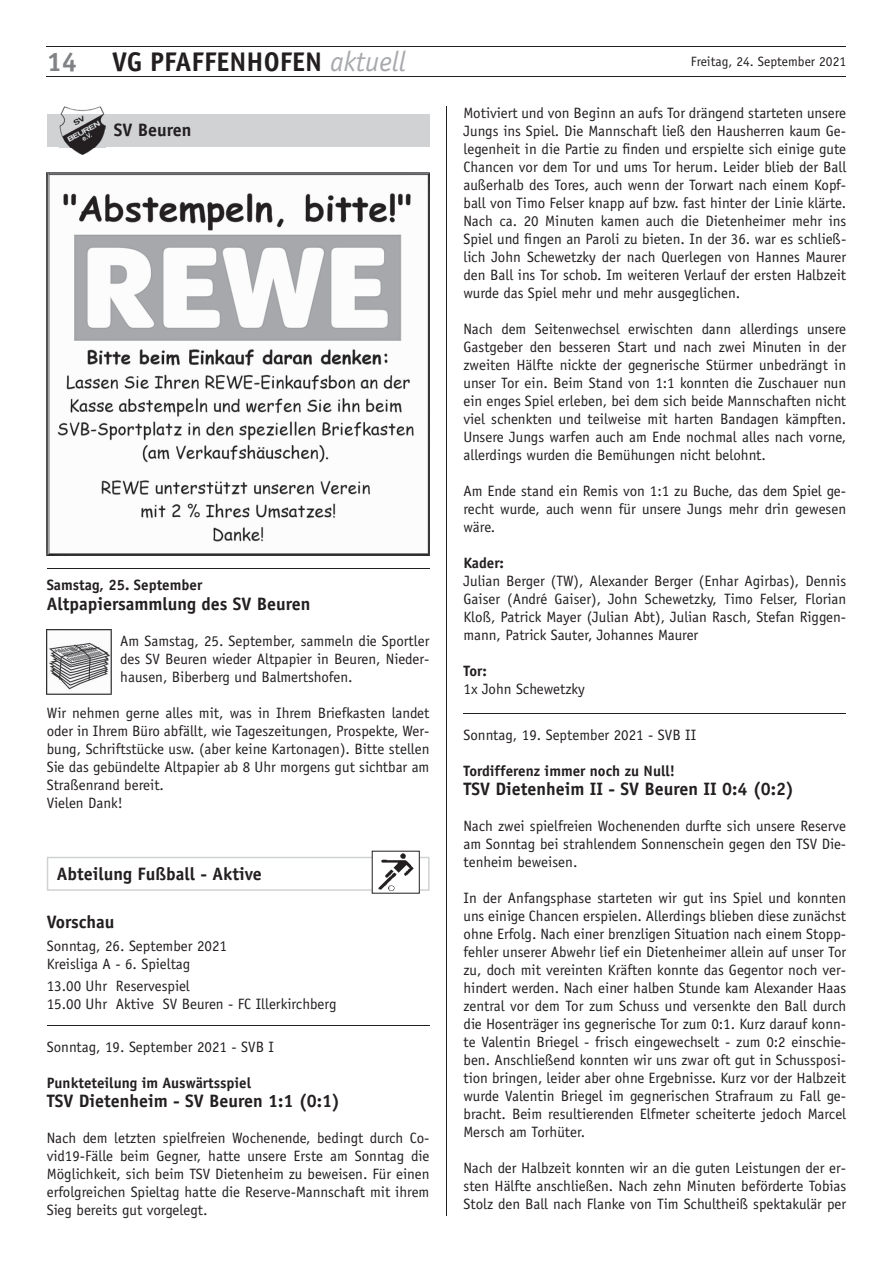
<style>
.page{position:relative;width:893px;height:1263px;background:#fff}
.page>*{position:absolute;margin:0;border:0;box-sizing:border-box;transform-origin:0 0}
.t1{font:700 27px "Officina Sans";color:#231f20}
.t2{font:700 27px "Officina Sans";color:#808285}
.t3{font:700 18px "Officina Sans";color:#231f20}
.t4{font:15px/18px "Officina Sans";color:#231f20;text-align:justify}
.t5{font:700 15px "Officina Sans";color:#231f20}
.t6{font:13.5px "Officina Sans";color:#231f20}
.s1{font-weight:400;font-style:italic;font-size:28.35px;color:#a8a9ad}
</style>
<div class="page">
<hr style="left:47px;top:76px;width:799px;height:1px;background:#231f20">
<hr style="left:47px;top:47px;width:799px;height:1px;background:#231f20">
<hr style="left:446px;top:106px;width:1px;height:1110px;background:#231f20">
<hr style="left:47px;top:568px;width:382px;height:1px;background:#231f20">
<hr style="left:47px;top:1025px;width:382px;height:1px;background:#231f20">
<div style="left:47px;top:114px;width:382px;height:33px;background:#d1d2d4"></div>
<img style="left:60px;top:106px;width:45px;height:49px">
<img style="left:60px;top:114px;width:45px;height:33px">
<img style="left:47px;top:173px;width:382px;height:382px">
<img style="left:47px;top:630px;width:65px;height:65px">
<div style="left:47px;top:857px;width:382px;height:34px;border:2px solid #d1d2d4"></div>
<div style="left:372px;top:851px;width:47px;height:42px;background:#fff"></div>
<img style="left:378px;top:853px;width:35px;height:38px">
<hr style="left:463px;top:713px;width:383px;height:1px;background:#231f20">
<h1 class="t2" style="left:47px;top:45px;width:32px">14</h1>
<h1 class="t1" style="left:112px;top:45px;width:295px">VG PFAFFENHOFEN <span class="s1">aktuell</span></h1>
<p class="t6" style="left:691px;top:53px;width:157px">Freitag, 24. September 2021</p>
<p class="t3" style="left:114px;top:119px;width:79px">SV Beuren</p>
<p class="t5" style="left:47px;top:576px;width:157px">Samstag, 25. September</p>
<p class="t3" style="left:47px;top:592px;width:265px">Altpapiersammlung des SV Beuren</p>
<p class="t4" style="left:120px;top:632px;width:311px">Am Samstag, 25. September, sammeln die Sportler des SV Beuren wieder Altpapier in Beuren, Nieder&shy;hausen, Biberberg und Balmertshofen.</p>
<p class="t4" style="left:47px;top:704px;width:384px;text-align:left">Wir nehmen gerne alles mit, was in Ihrem Briefkasten landet oder in Ihrem Büro abfällt, wie Tageszeitungen, Prospekte, Wer&shy;bung, Schriftstücke usw. (aber keine Kartonagen). Bitte stellen Sie das gebündelte Altpapier ab 8 Uhr morgens gut sichtbar am Straßenrand bereit.<br>Vielen Dank!</p>
<p class="t3" style="left:57px;top:862px;width:207px">Abteilung Fußball - Aktive</p>
<p class="t3" style="left:47px;top:911px;width:69px">Vorschau</p>
<p class="t4" style="left:47px;top:936px;width:182px">Sonntag, 26. September 2021<br>Kreisliga A - 6. Spieltag</p>
<p class="t4" style="left:47px;top:977px;width:291px">13.00 Uhr Reservespiel<br>15.00 Uhr Aktive SV Beuren - FC Illerkirchberg</p>
<p class="t4" style="left:47px;top:1038px;width:229px">Sonntag, 19. September 2021 - SVB I</p>
<p class="t5" style="left:47px;top:1073px;width:206px">Punkteteilung im Auswärtsspiel</p>
<p class="t3" style="left:47px;top:1090px;width:295px">TSV Dietenheim - SV Beuren 1:1 (0:1)</p>
<p class="t4" style="left:47px;top:1129px;width:384px">Nach dem letzten spielfreien Wochenende, bedingt durch Co&shy;vid19-Fälle beim Gegner, hatte unsere Erste am Sonntag die Möglichkeit, sich beim TSV Dietenheim zu beweisen. Für einen erfolgreichen Spieltag hatte die Reserve-Mannschaft mit ihrem Sieg bereits gut vorgelegt.</p>
<p class="t4" style="left:463px;top:104px;width:384px">Motiviert und von Beginn an aufs Tor drängend starteten unsere Jungs ins Spiel. Die Mannschaft ließ den Hausherren kaum Ge&shy;legenheit in die Partie zu finden und erspielte sich einige gute Chancen vor dem Tor und ums Tor herum. Leider blieb der Ball außerhalb des Tores, auch wenn der Torwart nach einem Kopf&shy;ball von Timo Felser knapp auf bzw. fast hinter der Linie klärte.<br>Nach ca. 20 Minuten kamen auch die Dietenheimer mehr ins Spiel und fingen an Paroli zu bieten. In der 36. war es schließ&shy;lich John Schewetzky der nach Querlegen von Hannes Maurer den Ball ins Tor schob. Im weiteren Verlauf der ersten Halbzeit wurde das Spiel mehr und mehr ausgeglichen.</p>
<p class="t4" style="left:463px;top:320px;width:384px">Nach dem Seitenwechsel erwischten dann allerdings unsere Gastgeber den besseren Start und nach zwei Minuten in der zweiten Hälfte nickte der gegnerische Stürmer unbedrängt in unser Tor ein. Beim Stand von 1:1 konnten die Zuschauer nun ein enges Spiel erleben, bei dem sich beide Mannschaften nicht viel schenkten und teilweise mit harten Bandagen kämpften.<br>Unsere Jungs warfen auch am Ende nochmal alles nach vorne, allerdings wurden die Bemühungen nicht belohnt.</p>
<p class="t4" style="left:463px;top:482px;width:384px">Am Ende stand ein Remis von 1:1 zu Buche, das dem Spiel ge&shy;recht wurde, auch wenn für unsere Jungs mehr drin gewesen wäre.</p>
<p class="t5" style="left:463px;top:553px;width:42px">Kader:</p>
<p class="t4" style="left:463px;top:572px;width:384px">Julian Berger (TW), Alexander Berger (Enhar Agirbas), Dennis Gaiser (André Gaiser), John Schewetzky, Timo Felser, Florian Kloß, Patrick Mayer (Julian Abt), Julian Rasch, Stefan Riggen&shy;mann, Patrick Sauter, Johannes Maurer</p>
<p class="t5" style="left:463px;top:661px;width:25px">Tor:</p>
<p class="t4" style="left:463px;top:680px;width:123px">1x John Schewetzky</p>
<p class="t4" style="left:463px;top:726px;width:234px">Sonntag, 19. September 2021 - SVB II</p>
<p class="t5" style="left:463px;top:761px;width:213px">Tordifferenz immer noch zu Null!</p>
<p class="t3" style="left:463px;top:778px;width:332px">TSV Dietenheim II - SV Beuren II 0:4 (0:2)</p>
<p class="t4" style="left:463px;top:817px;width:384px">Nach zwei spielfreien Wochenenden durfte sich unsere Reserve am Sonntag bei strahlendem Sonnenschein gegen den TSV Die&shy;tenheim beweisen.</p>
<p class="t4" style="left:463px;top:889px;width:384px">In der Anfangsphase starteten wir gut ins Spiel und konnten uns einige Chancen erspielen. Allerdings blieben diese zunächst ohne Erfolg. Nach einer brenzligen Situation nach einem Stopp&shy;fehler unserer Abwehr lief ein Dietenheimer allein auf unser Tor zu, doch mit vereinten Kräften konnte das Gegentor noch ver&shy;hindert werden. Nach einer halben Stunde kam Alexander Haas zentral vor dem Tor zum Schuss und versenkte den Ball durch die Hosenträger ins gegnerische Tor zum 0:1. Kurz darauf konn&shy;te Valentin Briegel - frisch eingewechselt - zum 0:2 einschie&shy;ben. Anschließend konnten wir uns zwar oft gut in Schussposi&shy;tion bringen, leider aber ohne Ergebnisse. Kurz vor der Halbzeit wurde Valentin Briegel im gegnerischen Strafraum zu Fall ge&shy;bracht. Beim resultierenden Elfmeter scheiterte jedoch Marcel Mersch am Torhüter.</p>
<p class="t4" style="left:463px;top:1159px;width:384px">Nach der Halbzeit konnten wir an die guten Leistungen der er&shy;sten Hälfte anschließen. Nach zehn Minuten beförderte Tobias Stolz den Ball nach Flanke von Tim Schultheiß spektakulär per</p>
</div>
